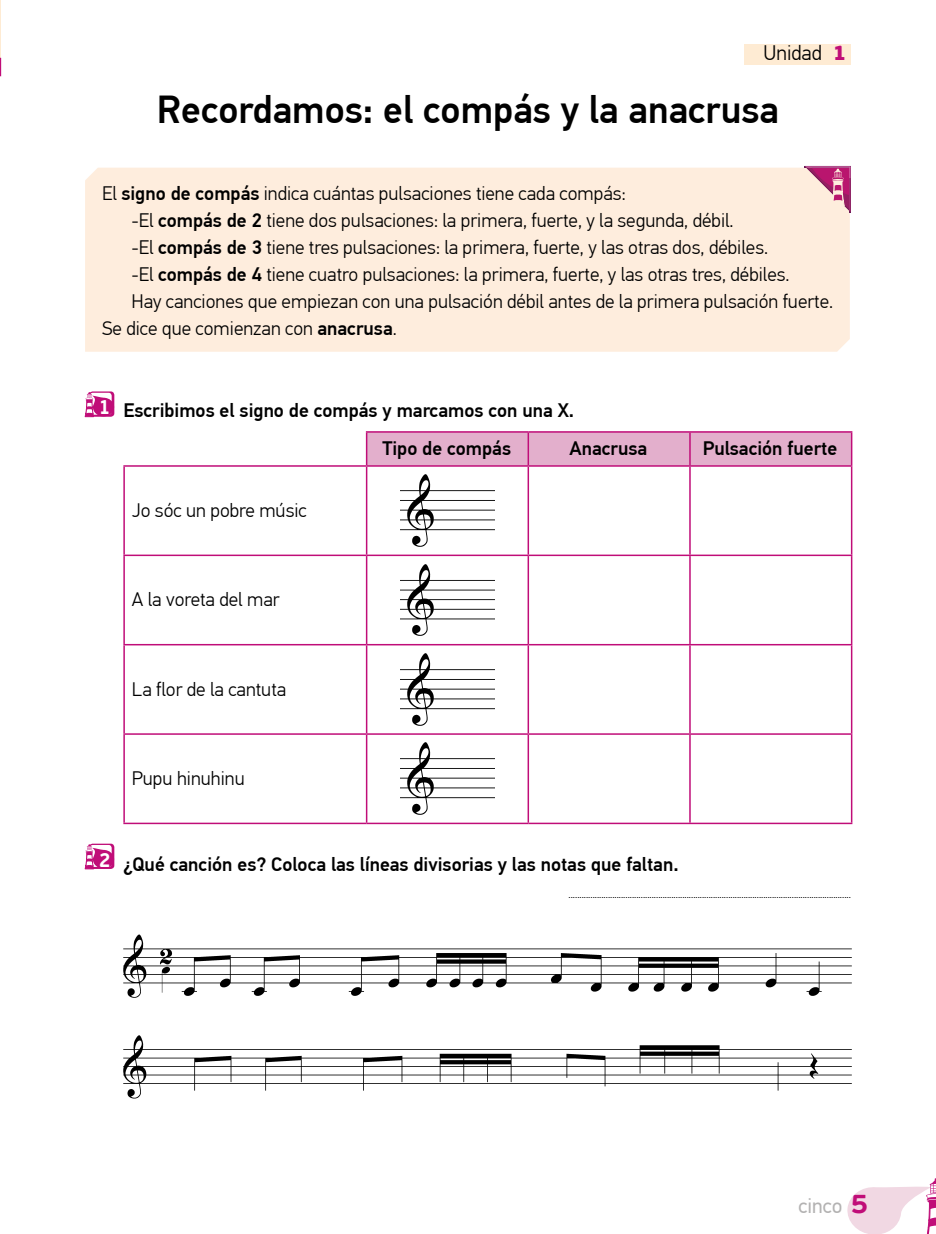
<style>
.page{position:relative;width:936px;height:1234px;background:#fff}
.page>*{position:absolute;margin:0;border:0;box-sizing:border-box;transform-origin:0 0}
.t1{font:500 39px "PF Din Text Pro";color:#000}
.t2{font:700 27px "PF Beau Sans Pro";color:#c00d78}
.t3{font:300 21px "PF Din Text Pro";color:#000}
.t4{font:21px "PF Din Text Pro";color:#b3b2b2}
.t5{font:900 21px "PF Beau Sans Pro";color:#c00d78}
.t6{font:700 20.25px "PF Beau Sans Pro";color:#fff;scale:.9 1}
.t7{font:300 19.5px "PF Din Text Pro";color:#000}
.t8{font:500 19.5px/38.8px "PF Din Text Pro";color:#000}
.s1{font-weight:500}
</style>
<div class="page">
<div style="left:744px;top:44px;width:106px;height:20px;background:#feebd3"></div>
<svg style="left:847px;top:1178px;width:88px;height:55px"></svg>
<hr style="left:0;top:0;width:1px;height:63px;background:#feebd3">
<svg style="left:0;top:57px;width:1px;height:20px"></svg>
<div style="left:85px;top:168px;width:764px;height:183px;background:#feeddd"></div>
<svg style="left:804px;top:166px;width:46px;height:46px;background:#dc95ae"></svg>
<svg style="left:85px;top:391px;width:29px;height:26px"></svg>
<svg style="left:85px;top:843px;width:29px;height:25px"></svg>
<div style="left:367px;top:432px;width:483px;height:33px;background:#e3afcc"></div>
<hr style="left:366px;top:431px;width:162px;height:1px;background:#c00d78">
<hr style="left:366px;top:432px;width:1px;height:33px;background:#c00d78">
<hr style="left:528px;top:431px;width:162px;height:1px;background:#c00d78">
<hr style="left:527px;top:432px;width:2px;height:33px;background:#c00d78">
<hr style="left:690px;top:431px;width:162px;height:1px;background:#c00d78">
<hr style="left:689px;top:432px;width:1px;height:33px;background:#c00d78">
<hr style="left:850px;top:432px;width:2px;height:33px;background:#c00d78">
<hr style="left:123px;top:465px;width:243px;height:1px;background:#c00d78">
<hr style="left:123px;top:466px;width:2px;height:88px;background:#c00d78">
<hr style="left:366px;top:465px;width:162px;height:1px;background:#c00d78">
<hr style="left:366px;top:466px;width:1px;height:88px;background:#c00d78">
<hr style="left:528px;top:465px;width:162px;height:1px;background:#c00d78">
<hr style="left:527px;top:466px;width:2px;height:88px;background:#c00d78">
<hr style="left:690px;top:465px;width:162px;height:1px;background:#c00d78">
<hr style="left:689px;top:466px;width:1px;height:88px;background:#c00d78">
<hr style="left:850px;top:466px;width:2px;height:88px;background:#c00d78">
<hr style="left:123px;top:554px;width:243px;height:2px;background:#c00d78">
<hr style="left:123px;top:556px;width:2px;height:87px;background:#c00d78">
<hr style="left:366px;top:554px;width:162px;height:2px;background:#c00d78">
<hr style="left:366px;top:556px;width:1px;height:87px;background:#c00d78">
<hr style="left:528px;top:554px;width:162px;height:2px;background:#c00d78">
<hr style="left:527px;top:556px;width:2px;height:87px;background:#c00d78">
<hr style="left:690px;top:554px;width:162px;height:2px;background:#c00d78">
<hr style="left:689px;top:556px;width:1px;height:87px;background:#c00d78">
<hr style="left:850px;top:556px;width:2px;height:87px;background:#c00d78">
<hr style="left:123px;top:643px;width:243px;height:2px;background:#c00d78">
<hr style="left:123px;top:645px;width:2px;height:88px;background:#c00d78">
<hr style="left:366px;top:643px;width:162px;height:2px;background:#c00d78">
<hr style="left:366px;top:645px;width:1px;height:88px;background:#c00d78">
<hr style="left:528px;top:643px;width:162px;height:2px;background:#c00d78">
<hr style="left:527px;top:645px;width:2px;height:88px;background:#c00d78">
<hr style="left:690px;top:643px;width:162px;height:2px;background:#c00d78">
<hr style="left:689px;top:645px;width:1px;height:88px;background:#c00d78">
<hr style="left:850px;top:645px;width:2px;height:88px;background:#c00d78">
<hr style="left:123px;top:733px;width:243px;height:1px;background:#c00d78">
<hr style="left:123px;top:734px;width:2px;height:88px;background:#c00d78">
<hr style="left:366px;top:733px;width:162px;height:1px;background:#c00d78">
<hr style="left:366px;top:734px;width:1px;height:88px;background:#c00d78">
<hr style="left:528px;top:733px;width:162px;height:1px;background:#c00d78">
<hr style="left:527px;top:734px;width:2px;height:88px;background:#c00d78">
<hr style="left:690px;top:733px;width:162px;height:1px;background:#c00d78">
<hr style="left:689px;top:734px;width:1px;height:88px;background:#c00d78">
<hr style="left:850px;top:734px;width:2px;height:88px;background:#c00d78">
<hr style="left:123px;top:822px;width:243px;height:2px;background:#c00d78">
<hr style="left:366px;top:822px;width:162px;height:2px;background:#c00d78">
<hr style="left:528px;top:822px;width:162px;height:2px;background:#c00d78">
<hr style="left:690px;top:822px;width:162px;height:2px;background:#c00d78">
<img style="left:400px;top:474px;width:94px;height:73px">
<img style="left:400px;top:564px;width:94px;height:72px">
<img style="left:400px;top:653px;width:94px;height:72px">
<img style="left:400px;top:742px;width:94px;height:73px">
<img style="left:123px;top:934px;width:729px;height:165px">
<p class="t3" style="left:763px;top:41px;width:60px">Unidad</p>
<h1 class="t1" style="left:157px;top:86px;width:623px">Recordamos: el compás y la anacrusa</h1>
<p class="t5" style="left:832px;top:39px;width:16px">1</p>
<p class="t7" style="left:102px;top:182px;width:525px">El <span class="s1">signo de compás</span> indica cuántas pulsaciones tiene cada compás:</p>
<p class="t7" style="left:131px;top:209px;width:603px">-El <span class="s1">compás de 2</span> tiene dos pulsaciones: la primera, fuerte, y la segunda, débil.</p>
<p class="t7" style="left:131px;top:236px;width:638px">-El <span class="s1">compás de 3</span> tiene tres pulsaciones: la primera, fuerte, y las otras dos, débiles.</p>
<p class="t7" style="left:131px;top:263px;width:659px">-El <span class="s1">compás de 4</span> tiene cuatro pulsaciones: la primera, fuerte, y las otras tres, débiles.</p>
<p class="t7" style="left:131px;top:290px;width:703px">Hay canciones que empiezan con una pulsación débil antes de la primera pulsación fuerte.</p>
<p class="t7" style="left:102px;top:317px;width:296px">Se dice que comienzan con <span class="s1">anacrusa</span>.</p>
<p class="t6" style="left:99px;top:394px;width:15px">1</p>
<p class="t8" style="left:382px;top:390px;width:193px;text-indent:-259px">Escribimos el signo de compás y marcamos con una X.<br>Tipo de compás</p>
<p class="t8" style="left:569px;top:429px;width:79px">Anacrusa</p>
<p class="t8" style="left:702px;top:429px;width:136px">Pulsación fuerte</p>
<p class="t7" style="left:132px;top:499px;width:176px">Jo sóc un pobre músic</p>
<p class="t7" style="left:132px;top:588px;width:149px">A la voreta del mar</p>
<p class="t7" style="left:132px;top:677px;width:156px">La flor de la cantuta</p>
<p class="t7" style="left:132px;top:767px;width:114px">Pupu hinuhinu</p>
<p class="t6" style="left:99px;top:846px;width:15px">2</p>
<p class="t8" style="left:123px;top:844px;width:556px">¿Qué canción es? Coloca las líneas divisorias y las notas que faltan.</p>
<p class="t4" style="left:798px;top:1192px;width:46px">cinco</p>
<h2 class="t2" style="left:850px;top:1186px;width:19px">5</h2>
</div>
